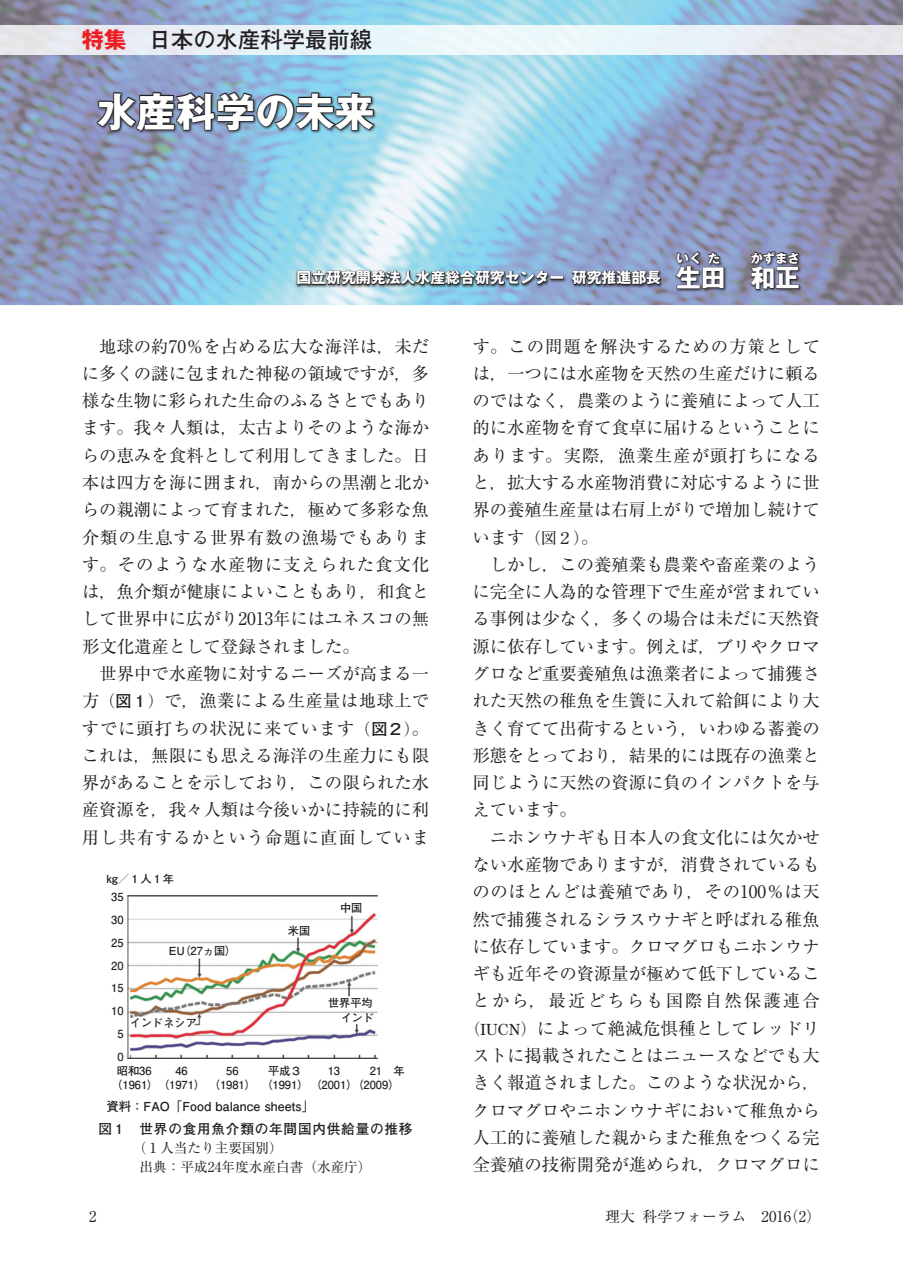
<style>
.page{position:relative;width:903px;height:1275px;background:#fff}
.page>*{position:absolute;margin:0;border:0;box-sizing:border-box;transform-origin:0 0}
.t1{font:700 39.73px "Gothic MB101 Pr 6 N";color:#fff}
.t2{font:700 24.85px "Gothic MB101 Pr 6 N";color:#fff}
.t3{font:700 22.4px "Futo Go B101 Pr 6 N";color:#231f20}
.t4{font:17.32px/27.3px "Ryumin Pr 6 N";color:#231f20;text-align:justify}
.t5{font:700 14.88px "Gothic MB101 Pr 6 N";color:#fff}
.t6{font:14.88px "Ryumin Pr 6 N";color:#231f20}
.t7{font:13.65px/18.6px "Ryumin Pr 6 N";color:#231f20}
.t8{font:700 13.65px "Futo Go B101 Pr 6 N";letter-spacing:.055em;color:#231f20}
.t9{font:700 12.42px "Futo Go B101 Pr 6 N";color:#231f20}
.t10{font:700 12.42px "Gothic MB101 Pr 6 N";color:#fff}
.t11{font:700 11.2px/22.9px "Futo Go B101 Pr 6 N";color:#231f20;text-align:center}
.s1{font-family:"Gothic MB101 Pr 6 N";color:#ee1d23}
.s2{font-size:24.85px}
.s3{font-size:16.1px}
.s4{font-family:"Futo Go B101 Pr 6 N";font-weight:700;font-size:16.1px}
.s5{font-family:"Century Std";font-size:16.1px}
</style>
<div class="page">
<img style="left:128px;top:895px;width:250px;height:164px">
<img style="left:0;top:0;width:903px;height:305px">
<svg style="left:0;top:25px;width:903px;height:30px;background:#e8eff5"></svg>
<div style="left:95px;top:90px;width:283px;height:45px;background:#231f20;opacity:.8"></div>
<svg style="left:94px;top:91px;width:283px;height:42px;background:#50606f"></svg>
<div style="left:295px;top:250px;width:508px;height:43px;background:#231f20;opacity:.8"></div>
<svg style="left:296px;top:268px;width:253px;height:25px;background:#6c8390"></svg>
<div style="left:550px;top:276px;width:14px;height:4px;border:1px solid #231f20"></div>
<svg style="left:570px;top:269px;width:93px;height:20px;background:#4d5364"></svg>
<svg style="left:674px;top:250px;width:51px;height:40px;background:#595c71"></svg>
<svg style="left:748px;top:243px;width:52px;height:47px;background:#595a6d"></svg>
<p class="t3" style="left:82px;top:22px;width:292px"><span class="s1">特集</span>　日本の水産科学最前線</p>
<h1 class="t1" style="left:97px;top:79px;width:279px">水産科学の未来</h1>
<p class="t10" style="left:750px;top:248px;width:51px">かずまさ</p>
<p class="t10" style="left:676px;top:248px;width:45px">いく た</p>
<h2 class="t2" style="left:701px;top:257px;width:101px">田 和正</h2>
<p class="t5" style="left:296px;top:265px;width:406px">国立研究開発法人水産総合研究センター研究推進部長 <span class="s2">生</span></p>
<p class="t4" style="left:82px;top:332px;width:349px;text-indent:17px">地球の約70％を占める広大な海洋は，未だに多くの謎に包まれた神秘の領域ですが，多様な生物に彩られた生命のふるさとでもあります。我々人類は，太古よりそのような海からの恵みを食料として利用してきました。日本は四方を海に囲まれ，南からの黒潮と北からの親潮によって育まれた，極めて多彩な魚介類の生息する世界有数の漁場でもあります。そのような水産物に支えられた食文化は，魚介類が健康によいこともあり，和食として世界中に広がり2013年にはユネスコの無形文化遺産として登録されました。</p>
<p class="t4" style="left:82px;top:659px;width:349px;text-indent:18px">世界中で水産物に対するニーズが高まる一方<span class="s3">（</span><span class="s4">図１</span><span class="s3">）</span>で，漁業による生産量は地球上ですでに頭打ちの状況に来ています<span class="s3">（</span><span class="s4">図２</span><span class="s3">）</span>。これは，無限にも思える海洋の生産力にも限界があることを示しており，この限られた水産資源を，我々人類は今後いかに持続的に利用し共有するかという命題に直面していま</p>
<p class="t11" style="left:106px;top:867px;width:69px">kg／１人１年</p>
<p class="t11" style="left:111px;top:885px;width:14px">35<br>30<br>25<br>20<br>15<br>10<br>5<br>0</p>
<p class="t11" style="left:340px;top:896px;width:24px">中国</p>
<p class="t11" style="left:288px;top:918px;width:24px">米国</p>
<p class="t11" style="left:169px;top:939px;width:69px">EU（27ヵ国）</p>
<p class="t11" style="left:328px;top:991px;width:46px">世界平均</p>
<p class="t11" style="left:130px;top:1011px;width:68px">インドネシア</p>
<p class="t11" style="left:341px;top:1006px;width:35px">インド</p>
<p class="t11" style="left:393px;top:1059px;width:13px">年</p>
<p class="t11" style="left:117px;top:1059px;width:36px">昭和36</p>
<p class="t11" style="left:175px;top:1059px;width:14px">46</p>
<p class="t11" style="left:226px;top:1059px;width:14px">56</p>
<p class="t11" style="left:268px;top:1059px;width:35px">平成３</p>
<p class="t11" style="left:328px;top:1059px;width:14px">13</p>
<p class="t11" style="left:111px;top:1064px;width:290px;line-height:13.7px;text-align:left;text-indent:258px">21（1961）（1971）（1981）（1991）（2001）（2009）</p>
<p class="t9" style="left:106px;top:1096px;width:209px">資料：FAO「Food balance sheets」</p>
<p class="t8" style="left:99px;top:1118px;width:315px">図１ 世界の食用魚介類の年間国内供給量の推移</p>
<p class="t7" style="left:140px;top:1138px;width:233px;text-indent:-7px">（１人当たり主要国別）<br>出典：平成24年度水産白書（水産庁）</p>
<p class="t4" style="left:472px;top:332px;width:349px">す。この問題を解決するための方策としては，一つには水産物を天然の生産だけに頼るのではなく，農業のように養殖によって人工的に水産物を育て食卓に届けるということにあります。実際，漁業生産が頭打ちになると，拡大する水産物消費に対応するように世界の養殖生産量は右肩上がりで増加し続けています<span class="s3">（図２）</span>。</p>
<p class="t4" style="left:472px;top:550px;width:349px;text-indent:17px">しかし，この養殖業も農業や畜産業のように完全に人為的な管理下で生産が営まれている事例は少なく，多くの場合は未だに天然資源に依存しています。例えば，ブリやクロマグロなど重要養殖魚は漁業者によって捕獲された天然の稚魚を生簀に入れて給餌により大きく育てて出荷するという，いわゆる蓄養の形態をとっており，結果的には既存の漁業と同じように天然の資源に負のインパクトを与えています。</p>
<p class="t4" style="left:464px;top:823px;width:357px;text-align:right">ニホンウナギも日本人の食文化には欠かせ<br>ない水産物でありますが，消費されているもののほとんどは養殖であり，その100％は天然で捕獲されるシラスウナギと呼ばれる稚魚に依存しています。クロマグロもニホンウナギも近年その資源量が極めて低下していることから，最近どちらも国際自然保護連合<span class="s3">（</span><span class="s5">IUCN</span><span class="s3">）</span>によって絶滅危惧種としてレッドリストに掲載されたことはニュースなどでも大きく報道されました。このような状況から，クロマグロやニホンウナギにおいて稚魚から人工的に養殖した親からまた稚魚をつくる完全養殖の技術開発が進められ，クロマグロに</p>
<p class="t6" style="left:89px;top:1204px;width:9px">2</p>
<p class="t6" style="left:605px;top:1204px;width:217px">理大科学フォーラム　2016（2）</p>
</div>
